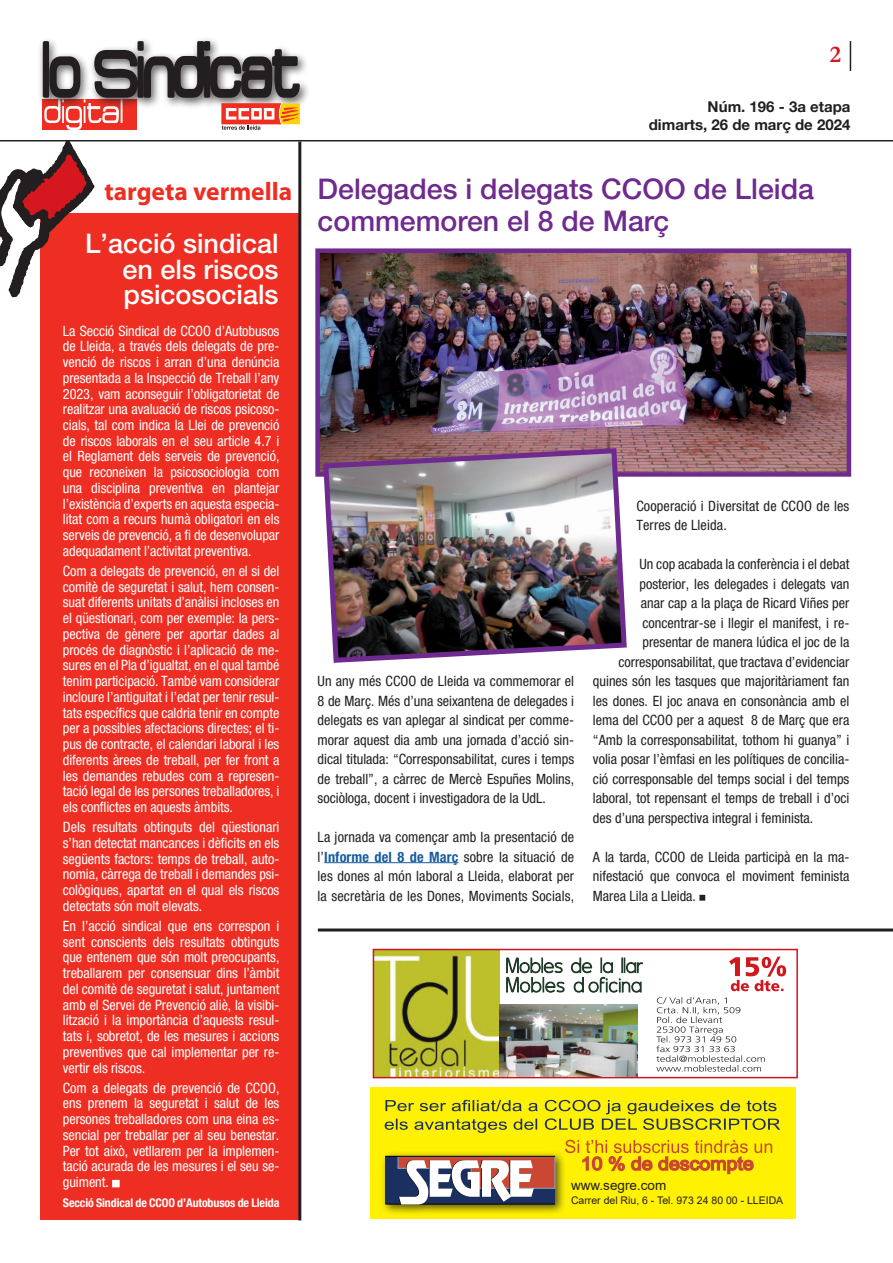
<style>
.page{position:relative;width:893px;height:1263px;background:#fff}
.page>*{position:absolute;margin:0;border:0;box-sizing:border-box;transform-origin:0 0}
.t1{font:500 28.5px/31.5px "Helvetica Neue LT Pro";color:#6e2a8e}
.t2{font:27px/25.5px "Helvetica Neue LT 65 Md";color:#fff;text-align:justify}
.t3{font:700 25.5px "Myriad Pro";color:#ee2e22}
.t4{font:700 24px "Garamond";color:#d2161e}
.t5{font:15px/18px "Helvetica Neue LT 75 Bd";color:#231f20;text-align:right}
.t6{font:14.25px/15.8px "Helvetica Neue LT 57 Cn";letter-spacing:-.005em;color:#fff;text-align:justify}
.t7{font:14.25px/19.5px "Helvetica Neue LT 57 Cn";color:#231f20;text-align:justify}
.t8{font:13.5px "Arial";color:#231f20}
.t9{font:12px "Helvetica Neue LT 77 Bd Cn";letter-spacing:-.01em;color:#fff}
.t10{font:10.5px "Arial";color:#231f20}
.s1{font-family:"Helvetica Neue LT 77 Bd Cn";color:#175d9e}
</style>
<div class="page">
<hr style="left:850px;top:41px;width:1px;height:30px;background:#231f20">
<div style="left:38px;top:36px;width:273px;height:73px;background:#231f20;opacity:.75"></div>
<svg style="left:41px;top:36px;width:261px;height:166px"></svg>
<img style="left:376px;top:952px;width:123px;height:123px">
<div style="left:373px;top:949px;width:425px;height:129px;border:2px solid #cd151d"></div>
<img style="left:499px;top:1005px;width:138px;height:71px">
<svg style="left:506px;top:957px;width:58px;height:36px"></svg>
<svg style="left:571px;top:958px;width:72px;height:34px"></svg>
<svg style="left:656px;top:997px;width:109px;height:74px"></svg>
<svg style="left:729px;top:957px;width:57px;height:34px"></svg>
<div style="left:370px;top:1087px;width:426px;height:132px;background:#fff101"></div>
<svg style="left:385px;top:1100px;width:395px;height:33px"></svg>
<svg style="left:565px;top:1140px;width:207px;height:35px"></svg>
<div style="left:380px;top:1150px;width:186px;height:66px;background:#231f20;opacity:.75"></div>
<div style="left:385px;top:1156px;width:170px;height:48px;background:#1b2f61"></div>
<hr style="left:386px;top:1204px;width:169px;height:1px;background:#000">
<hr style="left:385px;top:1156px;width:170px;height:1px;background:#000">
<svg style="left:398px;top:1156px;width:157px;height:48px"></svg>
<hr style="left:324px;top:862px;width:134px;height:1px;background:#175d9e">
<hr style="left:0;top:140px;width:893px;height:1px;background:#231f20">
<hr style="left:318px;top:928px;width:575px;height:3px;background:#231f20">
<div style="left:41px;top:213px;width:259px;height:1007px;background:#ee2e22"></div>
<svg style="left:0;top:43px;width:300px;height:275px"></svg>
<svg style="left:112px;top:1180px;width:8px;height:7px"></svg>
<hr style="left:298px;top:141px;width:3px;height:1079px;background:#231f20">
<svg style="left:699px;top:895px;width:6px;height:6px"></svg>
<img style="left:320px;top:253px;width:526px;height:219px">
<div style="left:315px;top:248px;width:536px;height:229px;border:4px solid #6e2a8e"></div>
<img style="left:321px;top:445px;width:308px;height:218px">
<h3 class="t3" style="left:104px;top:175px;width:189px">targeta vermella</h3>
<h2 class="t2" style="left:123px;top:231px;width:158px;text-indent:-38px">L’acció sindical en els riscos psicosocials</h2>
<p class="t6" style="left:63px;top:322px;width:218px">La Secció Sindical de CCOO d’Autobusos de Lleida, a través dels delegats de pre&shy;venció de riscos i arran d’una denúncia presentada a la Inspecció de Treball l’any 2023, vam aconseguir l’obligatorietat de realitzar una avaluació de riscos psicoso&shy;cials, tal com indica la Llei de prevenció de riscos laborals en el seu article 4.7 i el Reglament dels serveis de prevenció, que reconeixen la psicosociologia com una disciplina preventiva en plantejar l’existència d’experts en aquesta especia&shy;litat com a recurs humà obligatori en els serveis de prevenció, a fi de desenvolupar adequadament l’activitat preventiva.</p>
<p class="t6" style="left:63px;top:563px;width:218px">Com a delegats de prevenció, en el si del comitè de seguretat i salut, hem consen&shy;suat diferents unitats d’anàlisi incloses en el qüestionari, com per exemple: la pers&shy;pectiva de gènere per aportar dades al procés de diagnòstic i l’aplicació de me&shy;sures en el Pla d’igualtat, en el qual també tenim participació. També vam considerar incloure l’antiguitat i l’edat per tenir resul&shy;tats específics que caldria tenir en compte per a possibles afectacions directes; el ti&shy;pus de contracte, el calendari laboral i les diferents àrees de treball, per fer front a les demandes rebudes com a represen&shy;tació legal de les persones treballadores, i els conflictes en aquests àmbits.</p>
<p class="t6" style="left:63px;top:819px;width:218px">Dels resultats obtinguts del qüestionari s’han detectat mancances i dèficits en els següents factors: temps de treball, auto&shy;nomia, càrrega de treball i demandes psi&shy;cològiques, apartat en el qual els riscos detectats són molt elevats.</p>
<p class="t6" style="left:63px;top:918px;width:218px">En l’acció sindical que ens correspon i sent conscients dels resultats obtinguts que entenem que són molt preocupants, treballarem per consensuar dins l’àmbit del comitè de seguretat i salut, juntament amb el Servei de Prevenció aliè, la visibi&shy;lització i la importància d’aquests resul&shy;tats i, sobretot, de les mesures i accions preventives que cal implementar per re&shy;vertir els riscos.</p>
<p class="t6" style="left:63px;top:1080px;width:218px">Com a delegats de prevenció de CCOO, ens prenem la seguretat i salut de les persones treballadores com una eina es&shy;sencial per treballar per al seu benestar.<br>Per tot això, vetllarem per la implemen&shy;tació acurada de les mesures i el seu se&shy;guiment.</p>
<p class="t9" style="left:63px;top:1196px;width:218px">Secció Sindical de CCOO d’Autobusos de Lleida</p>
<h3 class="t4" style="left:830px;top:38px;width:13px">2</h3>
<p class="t5" style="left:649px;top:97px;width:203px">Núm. 196 - 3a etapa dimarts, 26 de març de 2024</p>
<h1 class="t1" style="left:318px;top:173px;width:498px">Delegades i delegats CCOO de Lleida commemoren el 8 de Març</h1>
<p class="t7" style="left:318px;top:671px;width:258px">Un any més CCOO de Lleida va commemorar el 8 de Març. Més d’una seixantena de delegades i delegats es van aplegar al sindicat per comme&shy;morar aquest dia amb una jornada d’acció sin&shy;dical titulada: “Corresponsabilitat, cures i temps de treball”, a càrrec de Mercè Espuñes Molins, sociòloga, docent i investigadora de la UdL.</p>
<p class="t7" style="left:318px;top:827px;width:258px">La jornada va començar amb la presentació de l’<span class="s1">Informe del 8 de Març</span> sobre la situació de les dones al món laboral a Lleida, elaborat per la secretària de les Dones, Moviments Socials,</p>
<p class="t7" style="left:636px;top:496px;width:214px">Cooperació i Diversitat de CCOO de les<br>Terres de Lleida.</p>
<p class="t7" style="left:639px;top:554px;width:211px">Un cop acabada la conferència i el debat</p>
<p class="t7" style="left:639px;top:574px;width:212px">posterior, les delegades i delegats van</p>
<p class="t7" style="left:641px;top:593px;width:210px">anar cap a la plaça de Ricard Viñes per</p>
<p class="t7" style="left:642px;top:613px;width:208px">concentrar-se i llegir el manifest, i re-</p>
<p class="t7" style="left:642px;top:632px;width:209px">presentar de manera lúdica el joc de la</p>
<p class="t7" style="left:618px;top:652px;width:233px">corresponsabilitat, que tractava d’evidenciar</p>
<p class="t7" style="left:593px;top:671px;width:258px">quines són les tasques que majoritàriament fan</p>
<p class="t7" style="left:593px;top:691px;width:258px">les dones. El joc anava en consonància amb el</p>
<p class="t7" style="left:593px;top:710px;width:258px">lema del CCOO per a aquest 8 de Març que era</p>
<p class="t7" style="left:593px;top:730px;width:258px">“Amb la corresponsabilitat, tothom hi guanya” i</p>
<p class="t7" style="left:593px;top:749px;width:258px">volia posar l’èmfasi en les polítiques de concilia-</p>
<p class="t7" style="left:593px;top:769px;width:258px">ció corresponsable del temps social i del temps</p>
<p class="t7" style="left:593px;top:788px;width:258px">laboral, tot repensant el temps de treball i d’oci</p>
<p class="t7" style="left:593px;top:807px;width:222px">des d’una perspectiva integral i feminista.</p>
<p class="t7" style="left:593px;top:846px;width:258px">A la tarda, CCOO de Lleida participà en la ma&shy;nifestació que convoca el moviment feminista Marea Lila a Lleida.</p>
<p class="t8" style="left:571px;top:1176px;width:97px">www.segre.com</p>
<p class="t10" style="left:571px;top:1193px;width:214px">Carrer del Riu, 6 - Tel. 973 24 80 00 - LLEIDA</p>
</div>
